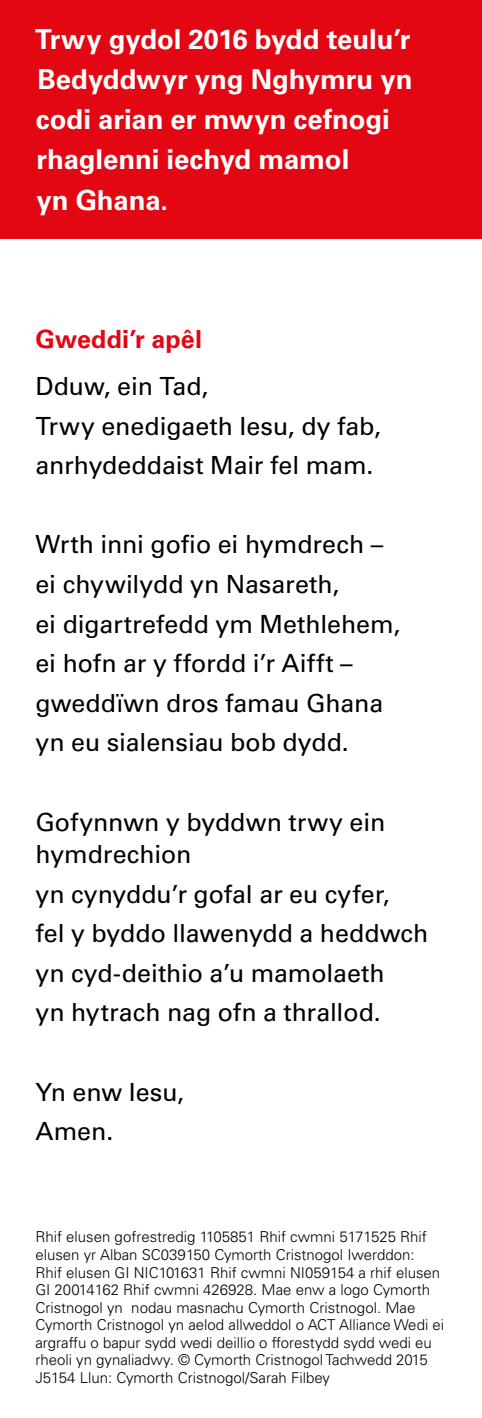
<style>
.page{position:relative;width:482px;height:1418px;background:#fff}
.page>*{position:absolute;margin:0;border:0;box-sizing:border-box;transform-origin:0 0}
.t1{font:700 27.5px/40px "Univers CA";letter-spacing:-.005em;color:#fff}
.t2{font:25px/39.5px "Univers CA";color:#000}
.t3{font:700 25px "Univers CA";letter-spacing:.005em;color:#e30613}
.t4{font:300 15px/17.5px "Univers CA";color:#000}
</style>
<div class="page">
<div style="left:0;top:0;width:482px;height:239px;background:#e30613"></div>
<h1 class="t1" style="left:35px;top:20px;width:379px">Trwy gydol 2016 bydd teulu’r<br>Bedyddwyr yng Nghymru yn codi arian er mwyn cefnogi rhaglenni iechyd mamol<br>yn Ghana.</h1>
<h2 class="t3" style="left:35px;top:325px;width:168px">Gweddi’r apêl</h2>
<h2 class="t2" style="left:35px;top:366px;width:347px">Dduw, ein Tad,<br>Trwy enedigaeth Iesu, dy fab, anrhydeddaist Mair fel mam.</h2>
<h2 class="t2" style="left:35px;top:525px;width:366px">Wrth inni gofio ei hymdrech – ei chywilydd yn Nasareth,<br>ei digartrefedd ym Methlehem, ei hofn ar y ffordd i’r Aifft – gweddïwn dros famau Ghana yn eu sialensiau bob dydd.</h2>
<h2 class="t2" style="left:35px;top:805px;width:351px;line-height:32.5px">Gofynnwn y byddwn trwy ein hymdrechion</h2>
<h2 class="t2" style="left:35px;top:874px;width:394px">yn cynyddu’r gofal ar eu cyfer,<br>fel y byddo llawenydd a heddwch yn cyd-deithio a’u mamolaeth<br>yn hytrach nag ofn a thrallod.</h2>
<h2 class="t2" style="left:35px;top:1072px;width:150px">Yn enw Iesu,<br>Amen.</h2>
<p class="t4" style="left:35px;top:1228px;width:410px">Rhif elusen gofrestredig 1105851 Rhif cwmni 5171525 Rhif elusen yr Alban SC039150 Cymorth Cristnogol Iwerddon:<br>Rhif elusen GI NIC101631 Rhif cwmni NI059154 a rhif elusen GI 20014162 Rhif cwmni 426928. Mae enw a logo Cymorth Cristnogol yn nodau masnachu Cymorth Cristnogol. Mae Cymorth Cristnogol yn aelod allweddol o ACT Alliance Wedi ei argraffu o bapur sydd wedi deillio o fforestydd sydd wedi eu rheoli yn gynaliadwy. © Cymorth Cristnogol Tachwedd 2015<br>J5154 Llun: Cymorth Cristnogol/Sarah Filbey</p>
</div>
